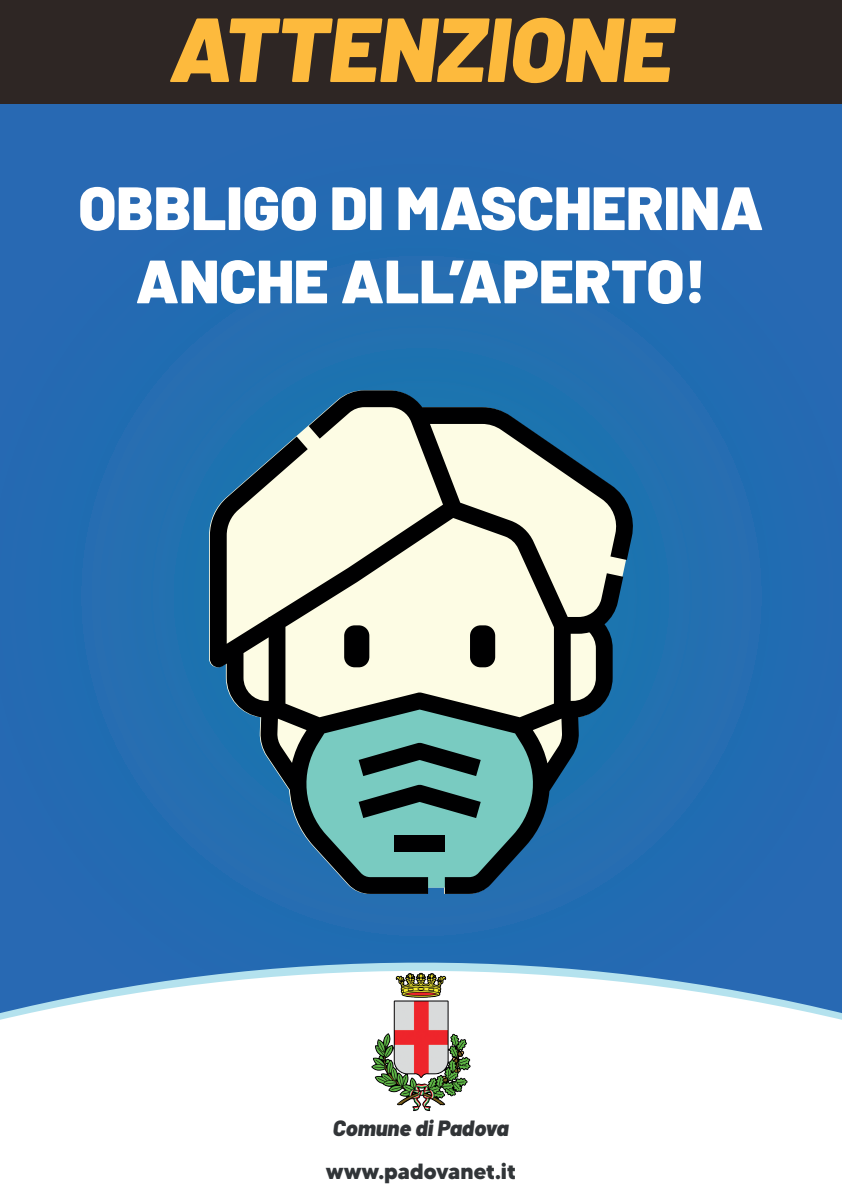
<style>
.page{position:relative;width:842px;height:1191px;background:#fff}
.page>*{position:absolute;margin:0;border:0;box-sizing:border-box;transform-origin:0 0}
.t1{font:italic 900 90.8px "Barlow";color:#fdba3d}
.t2{font:900 61px/73.2px "Barlow";color:#fff;text-align:center}
.t3{font:800 22px "MADETOMMY";color:#313538}
.t4{font:italic 900 22px "Barlow";color:#313437}
</style>
<div class="page">
<div style="left:0;top:103px;width:842px;height:842px;background:#256bb2"></div>
<svg style="left:0;top:945px;width:842px;height:75px"></svg>
<svg style="left:210px;top:390px;width:426px;height:504px;background:#7e9ca3"></svg>
<div style="left:344px;top:625px;width:25px;height:42px;background:#000001;border-radius:10px"></div>
<div style="left:470px;top:625px;width:25px;height:42px;background:#000001;border-radius:10px"></div>
<svg style="left:359px;top:742px;width:122px;height:34px;background:#3d6662"></svg>
<svg style="left:359px;top:784px;width:122px;height:34px;background:#3d6662"></svg>
<div style="left:394px;top:835px;width:51px;height:17px;background:#000001"></div>
<div style="left:0;top:0;width:842px;height:103px;background:#2e2624"></div>
<img style="left:368px;top:972px;width:106px;height:140px">
<h1 class="t1" style="left:170px;top:-19px;width:504px">ATTENZIONE</h1>
<p class="t2" style="left:78px;top:167px;width:687px">OBBLIGO DI MASCHERINA<br>ANCHE ALL’APERTO!</p>
<p class="t4" style="left:333px;top:1111px;width:177px">Comune di Padova</p>
<p class="t3" style="left:326px;top:1157px;width:192px">www.padovanet.it</p>
</div>
